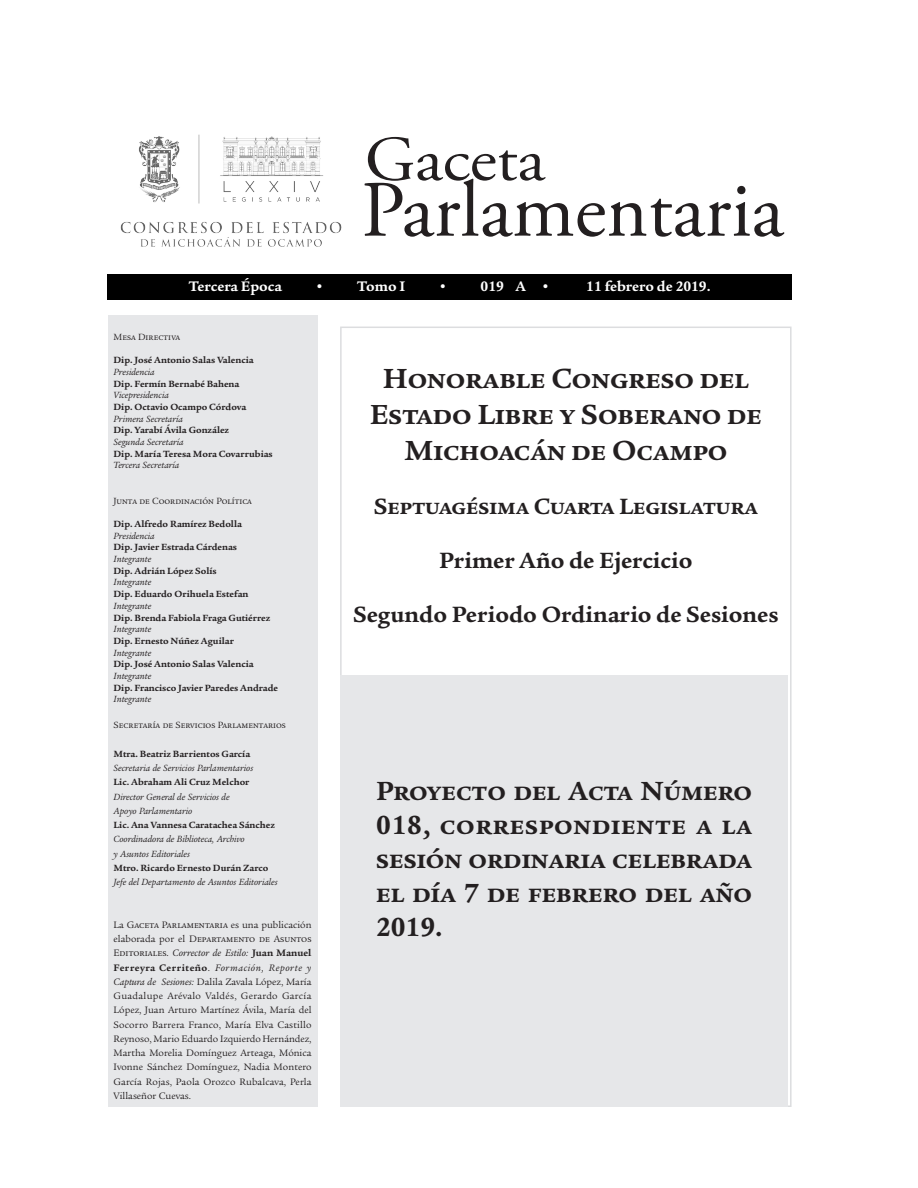
<style>
.page{position:relative;width:918px;height:1188px;background:#fff}
.page>*{position:absolute;margin:0;border:0;box-sizing:border-box;transform-origin:0 0}
.cbz{font:700 30px/36px "Legacy Serif ITC Std";color:#231f20;text-align:center}
.t1{font:700 28.5px/34.2px "Legacy Serif ITC Std";color:#231f20;text-align:justify}
.cbz-2{font:700 24px "Legacy Serif ITC Std";color:#231f20}
.t2{font:700 15px "Legacy Serif ITC Std";color:#fff}
.t3{font:10.2px/14.2px "Legacy Serif ITC Std";color:#231f20;text-align:justify}
.t4{font:700 9.75px "Legacy Serif ITC Std";color:#231f20}
.t5{font:italic 9.75px/14.2px "Legacy Serif ITC Std";color:#231f20}
.t6{font:9.75px "Legacy Serif ITC Std";color:#231f20}
.s1{font-style:italic}
.s2{font-weight:700}
</style>
<div class="page">
<div style="left:108px;top:274px;width:684px;height:25px;background:#000"></div>
<svg style="left:364px;top:137px;width:420px;height:100px"></svg>
<div style="left:108px;top:315px;width:210px;height:792px;background:#e6e7e9"></div>
<div style="left:340px;top:675px;width:448px;height:432px;background:#e6e7e9"></div>
<img style="left:120px;top:134px;width:222px;height:113px">
<p class="t2" style="left:189px;top:277px;width:95px">Tercera Época</p>
<p class="t2" style="left:315px;top:277px;width:11px">•</p>
<p class="t2" style="left:357px;top:277px;width:50px">Tomo I</p>
<p class="t2" style="left:438px;top:277px;width:11px">•</p>
<p class="t2" style="left:481px;top:277px;width:71px">019 A •</p>
<p class="t2" style="left:586px;top:277px;width:126px">11 febrero de 2019.</p>
<p class="t6" style="left:114px;top:331px;width:68px">Mesa Directiva</p>
<p class="t4" style="left:114px;top:354px;width:142px">Dip. José Antonio Salas Valencia</p>
<p class="t5" style="left:114px;top:365px;width:43px">Presidencia</p>
<p class="t4" style="left:114px;top:378px;width:128px">Dip. Fermín Bernabé Bahena</p>
<p class="t5" style="left:114px;top:388px;width:57px">Vicepresidencia</p>
<p class="t4" style="left:114px;top:401px;width:134px">Dip. Octavio Ocampo Córdova</p>
<p class="t5" style="left:114px;top:412px;width:71px">Primera Secretaría</p>
<p class="t4" style="left:114px;top:425px;width:117px">Dip. Yarabí Ávila González</p>
<p class="t5" style="left:114px;top:435px;width:72px">Segunda Secretaría</p>
<p class="t4" style="left:114px;top:448px;width:161px">Dip. María Teresa Mora Covarrubias</p>
<p class="t5" style="left:114px;top:458px;width:67px">Tercera Secretaría</p>
<p class="t6" style="left:114px;top:495px;width:140px">Junta de Coordinación Política</p>
<p class="t4" style="left:114px;top:518px;width:130px">Dip. Alfredo Ramírez Bedolla</p>
<p class="t5" style="left:114px;top:529px;width:43px">Presidencia</p>
<p class="t4" style="left:114px;top:542px;width:125px">Dip. Javier Estrada Cárdenas</p>
<p class="t5" style="left:114px;top:552px;width:39px">Integrante</p>
<p class="t4" style="left:114px;top:565px;width:105px">Dip. Adrián López Solís</p>
<p class="t5" style="left:114px;top:575px;width:39px">Integrante</p>
<p class="t4" style="left:114px;top:588px;width:136px">Dip. Eduardo Orihuela Estefan</p>
<p class="t5" style="left:114px;top:599px;width:39px">Integrante</p>
<p class="t4" style="left:114px;top:612px;width:158px">Dip. Brenda Fabiola Fraga Gutiérrez</p>
<p class="t5" style="left:114px;top:622px;width:39px">Integrante</p>
<p class="t4" style="left:114px;top:635px;width:122px">Dip. Ernesto Núñez Aguilar</p>
<p class="t5" style="left:114px;top:646px;width:39px">Integrante</p>
<p class="t4" style="left:114px;top:659px;width:142px">Dip. José Antonio Salas Valencia</p>
<p class="t5" style="left:114px;top:669px;width:39px">Integrante</p>
<p class="t4" style="left:114px;top:682px;width:166px">Dip. Francisco Javier Paredes Andrade</p>
<p class="t5" style="left:114px;top:692px;width:39px">Integrante</p>
<p class="t6" style="left:114px;top:720px;width:174px">Secretaría de Servicios Parlamentarios</p>
<p class="t4" style="left:114px;top:748px;width:138px">Mtra. Beatriz Barrientos García</p>
<p class="t5" style="left:114px;top:761px;width:141px">Secretaria de Servicios Parlamentarios</p>
<p class="t4" style="left:114px;top:777px;width:137px">Lic. Abraham Ali Cruz Melchor</p>
<p class="t5" style="left:114px;top:790px;width:118px">Director General de Servicios de<br>Apoyo Parlamentario</p>
<p class="t4" style="left:114px;top:819px;width:163px">Lic. Ana Vannesa Caratachea Sánchez</p>
<p class="t5" style="left:114px;top:832px;width:133px">Coordinadora de Biblioteca, Archivo</p>
<p class="t5" style="left:114px;top:847px;width:78px">y Asuntos Editoriales</p>
<p class="t4" style="left:114px;top:862px;width:156px">Mtro. Ricardo Ernesto Durán Zarco</p>
<p class="t5" style="left:114px;top:875px;width:166px">Jefe del Departamento de Asuntos Editoriales</p>
<p class="t3" style="left:114px;top:918px;width:200px">La Gaceta Parlamentaria es una publicación elaborada por el Departamento de Asuntos Editoriales. <span class="s1">Corrector de Estilo:</span> <span class="s2">Juan Manuel Ferreyra Cerriteño</span>. <span class="s1">Formación, Reporte y Captura de Sesiones:</span> Dalila Zavala López, María Guadalupe Arévalo Valdés, Gerardo García López, Juan Arturo Martínez Ávila, María del Socorro Barrera Franco, María Elva Castillo Reynoso, Mario Eduardo Izquierdo Hernández, Martha Morelia Domínguez Arteaga, Mónica Ivonne Sánchez Domínguez, Nadia Montero García Rojas, Paola Orozco Rubalcava, Perla Villaseñor Cuevas.</p>
<p class="cbz" style="left:370px;top:361px;width:394px">Honorable Congreso del<br>Estado Libre y Soberano de<br>Michoacán de Ocampo</p>
<p class="cbz-2" style="left:374px;top:492px;width:386px">Septuagésima Cuarta Legislatura</p>
<p class="cbz-2" style="left:439px;top:546px;width:255px">Primer Año de Ejercicio</p>
<p class="cbz-2" style="left:353px;top:600px;width:427px">Segundo Periodo Ordinario de Sesiones</p>
<p class="t1" style="left:376px;top:774px;width:378px">Proyecto del Acta Número 018, correspondiente a la sesión ordinaria celebrada el día 7 de febrero del año 2019.</p>
</div>
